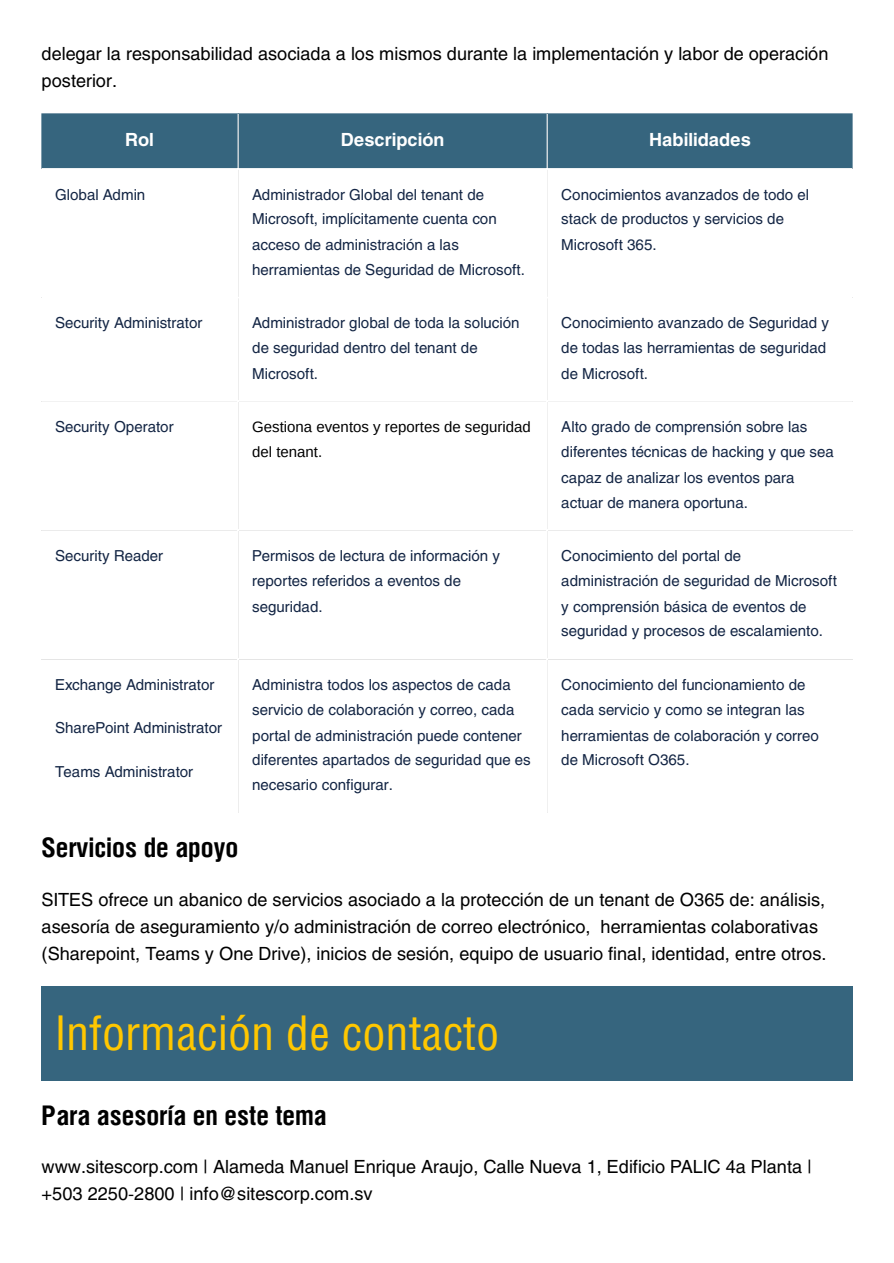
<style>
.page{position:relative;width:894px;height:1263px;background:#fff}
.page>*{position:absolute;margin:0;border:0;box-sizing:border-box;transform-origin:0 0}
.t1{font:48px "Helios Cond";color:#ffc700}
.t2{font:700 27px "Helios Cond";color:#000}
.t3{font:18px/27px "Helios";color:#000}
.t4{font:700 18px "Helios";color:#fff}
.t5{font:15px/25.2px "Helios";color:#132544}
.t6{font:15px/24.8px "Arimo";color:#000}
</style>
<div class="page">
<div style="left:42px;top:114px;width:810px;height:54px;background:#36657e"></div>
<hr style="left:237px;top:114px;width:2px;height:698px;background:#fff">
<hr style="left:546px;top:114px;width:1px;height:698px;background:#fff">
<div style="left:42px;top:987px;width:810px;height:94px;background:#36657e"></div>
<p class="t3" style="left:42px;top:39px;width:788px">delegar la responsabilidad asociada a los mismos durante la implementación y labor de operación posterior.</p>
<p class="t4" style="left:125px;top:128px;width:30px">Rol</p>
<p class="t4" style="left:341px;top:128px;width:105px">Descripción</p>
<p class="t4" style="left:649px;top:128px;width:103px">Habilidades</p>
<p class="t5" style="left:55px;top:181px;width:92px">Global Admin</p>
<p class="t5" style="left:252px;top:181px;width:274px">Administrador Global del tenant de Microsoft, implícitamente cuenta con acceso de administración a las herramientas de Seguridad de Microsoft.</p>
<p class="t5" style="left:561px;top:181px;width:249px">Conocimientos avanzados de todo el stack de productos y servicios de<br>Microsoft 365.</p>
<p class="t5" style="left:55px;top:310px;width:149px">Security Administrator</p>
<p class="t5" style="left:252px;top:310px;width:269px">Administrador global de toda la solución de seguridad dentro del tenant de<br>Microsoft.</p>
<p class="t5" style="left:561px;top:310px;width:269px">Conocimiento avanzado de Seguridad y de todas las herramientas de seguridad de Microsoft.</p>
<p class="t5" style="left:55px;top:414px;width:120px">Security Operator</p>
<p class="t6" style="left:252px;top:415px;width:280px">Gestiona eventos y reportes de seguridad del tenant.</p>
<p class="t5" style="left:561px;top:414px;width:274px">Alto grado de comprensión sobre las diferentes técnicas de hacking y que sea capaz de analizar los eventos para actuar de manera oportuna.</p>
<p class="t5" style="left:55px;top:543px;width:109px">Security Reader</p>
<p class="t5" style="left:252px;top:543px;width:249px">Permisos de lectura de información y reportes referidos a eventos de seguridad.</p>
<p class="t5" style="left:561px;top:543px;width:277px">Conocimiento del portal de administración de seguridad de Microsoft y comprensión básica de eventos de seguridad y procesos de escalamiento.</p>
<p class="t5" style="left:55px;top:672px;width:161px">Exchange Administrator</p>
<p class="t5" style="left:55px;top:714px;width:168px">SharePoint Administrator</p>
<p class="t5" style="left:55px;top:758px;width:140px">Teams Administrator</p>
<p class="t5" style="left:252px;top:672px;width:280px">Administra todos los aspectos de cada servicio de colaboración y correo, cada portal de administración puede contener diferentes apartados de seguridad que es necesario configurar.</p>
<p class="t5" style="left:561px;top:672px;width:259px">Conocimiento del funcionamiento de cada servicio y como se integran las herramientas de colaboración y correo de Microsoft O365.</p>
<h1 class="t2" style="left:42px;top:829px;width:198px">Servicios de apoyo</h1>
<p class="t3" style="left:42px;top:885px;width:786px">SITES ofrece un abanico de servicios asociado a la protección de un tenant de O365 de: análisis, asesoría de aseguramiento y/o administración de correo electrónico, herramientas colaborativas (Sharepoint, Teams y One Drive), inicios de sesión, equipo de usuario final, identidad, entre otros.</p>
<p class="t1" style="left:55px;top:1003px;width:445px">Información de contacto</p>
<h1 class="t2" style="left:42px;top:1097px;width:286px">Para asesoría en este tema</h1>
<p class="t3" style="left:42px;top:1153px;width:771px">www.sitescorp.com | Alameda Manuel Enrique Araujo, Calle Nueva 1, Edificio PALIC 4a Planta | +503 2250-2800 | info@sitescorp.com.sv</p>
</div>
